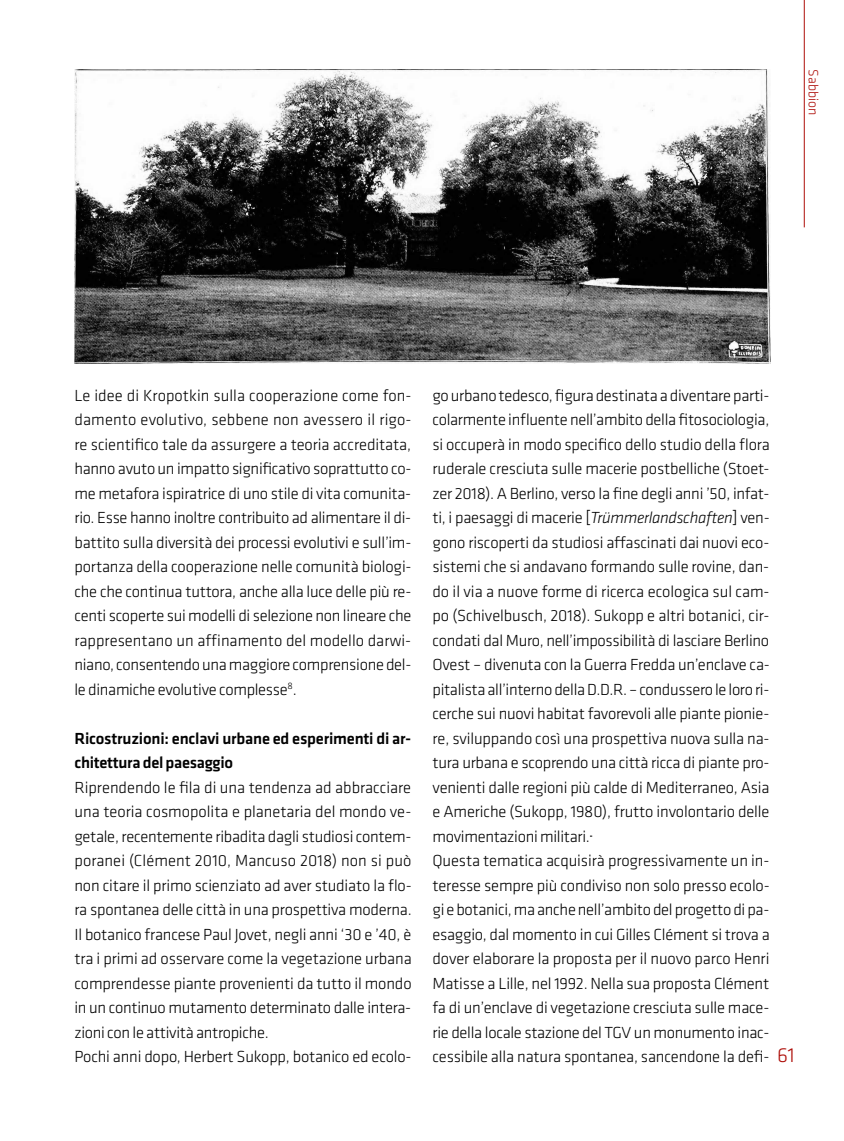
<style>
.page{position:relative;width:844px;height:1141px;background:#fff}
.page>*{position:absolute;margin:0;border:0;box-sizing:border-box;transform-origin:0 0}
.t1{font:300 21px "Klavika";color:#ae0f0a}
.t2{font:300 16.62px/24.5px "Klavika";letter-spacing:-.015em;color:#000}
.t3{font:500 16.62px/24.5px "Klavika";letter-spacing:-.01em;color:#000}
.t4{font:300 14px "Klavika";color:#ae0f0a}
.s1{font-style:italic}
</style>
<div class="page">
<hr style="left:803px;top:0;width:1px;height:227px;background:#ae0f0a">
<img style="left:74px;top:69px;width:696px;height:295px">
<p class="t4" style="left:820px;top:69px;width:48px;rotate:90deg">Sabbion</p>
<p class="t2" style="left:74px;top:383px;width:338px;text-align:justify">Le idee di Kropotkin sulla cooperazione come fon&shy;damento evolutivo, sebbene non avessero il rigo&shy;re scientifico tale da assurgere a teoria accreditata, hanno avuto un impatto significativo soprattutto co&shy;me metafora ispiratrice di uno stile di vita comunita&shy;rio. Esse hanno inoltre contribuito ad alimentare il di&shy;battito sulla diversità dei processi evolutivi e sull’im&shy;portanza della cooperazione nelle comunità biologi&shy;che che continua tuttora, anche alla luce delle più re&shy;centi scoperte sui modelli di selezione non lineare che rappresentano un affinamento del modello darwi&shy;niano, consentendo una maggiore comprensione del&shy;le dinamiche evolutive complesse<sup>8</sup>.</p>
<p class="t3" style="left:74px;top:726px;width:338px">Ricostruzioni: enclavi urbane ed esperimenti di ar&shy;chitettura del paesaggio</p>
<p class="t2" style="left:74px;top:775px;width:339px">Riprendendo le fila di una tendenza ad abbracciare una teoria cosmopolita e planetaria del mondo ve&shy;getale, recentemente ribadita dagli studiosi contem&shy;poranei (Clément 2010, Mancuso 2018) non si può non citare il primo scienziato ad aver studiato la flo&shy;ra spontanea delle città in una prospettiva moderna.<br>Il botanico francese Paul Jovet, negli anni ‘30 e ’40, è tra i primi ad osservare come la vegetazione urbana comprendesse piante provenienti da tutto il mondo in un continuo mutamento determinato dalle intera&shy;zioni con le attività antropiche.<br>Pochi anni dopo, Herbert Sukopp, botanico ed ecolo-</p>
<p class="t2" style="left:432px;top:383px;width:339px">go urbano tedesco, figura destinata a diventare parti&shy;colarmente influente nell’ambito della fitosociologia, si occuperà in modo specifico dello studio della flora ruderale cresciuta sulle macerie postbelliche (Stoet&shy;zer 2018). A Berlino, verso la fine degli anni ’50, infat&shy;ti, i paesaggi di macerie [<span class="s1">Trümmerlandschaften</span>] ven&shy;gono riscoperti da studiosi affascinati dai nuovi eco&shy;sistemi che si andavano formando sulle rovine, dan&shy;do il via a nuove forme di ricerca ecologica sul cam&shy;po (Schivelbusch, 2018). Sukopp e altri botanici, cir&shy;condati dal Muro, nell’impossibilità di lasciare Berlino Ovest – divenuta con la Guerra Fredda un’enclave ca&shy;pitalista all’interno della D.D.R. – condussero le loro ri&shy;cerche sui nuovi habitat favorevoli alle piante pionie&shy;re, sviluppando così una prospettiva nuova sulla na&shy;tura urbana e scoprendo una città ricca di piante pro&shy;venienti dalle regioni più calde di Mediterraneo, Asia e Americhe (Sukopp, 1980), frutto involontario delle movimentazioni militari.<br>Questa tematica acquisirà progressivamente un in&shy;teresse sempre più condiviso non solo presso ecolo&shy;gi e botanici, ma anche nell’ambito del progetto di pa&shy;esaggio, dal momento in cui Gilles Clément si trova a dover elaborare la proposta per il nuovo parco Henri Matisse a Lille, nel 1992. Nella sua proposta Clément fa di un’enclave di vegetazione cresciuta sulle mace&shy;rie della locale stazione del TGV un monumento inac&shy;cessibile alla natura spontanea, sancendone la defi-</p>
<p class="t1" style="left:777px;top:1044px;width:19px">61</p>
</div>
